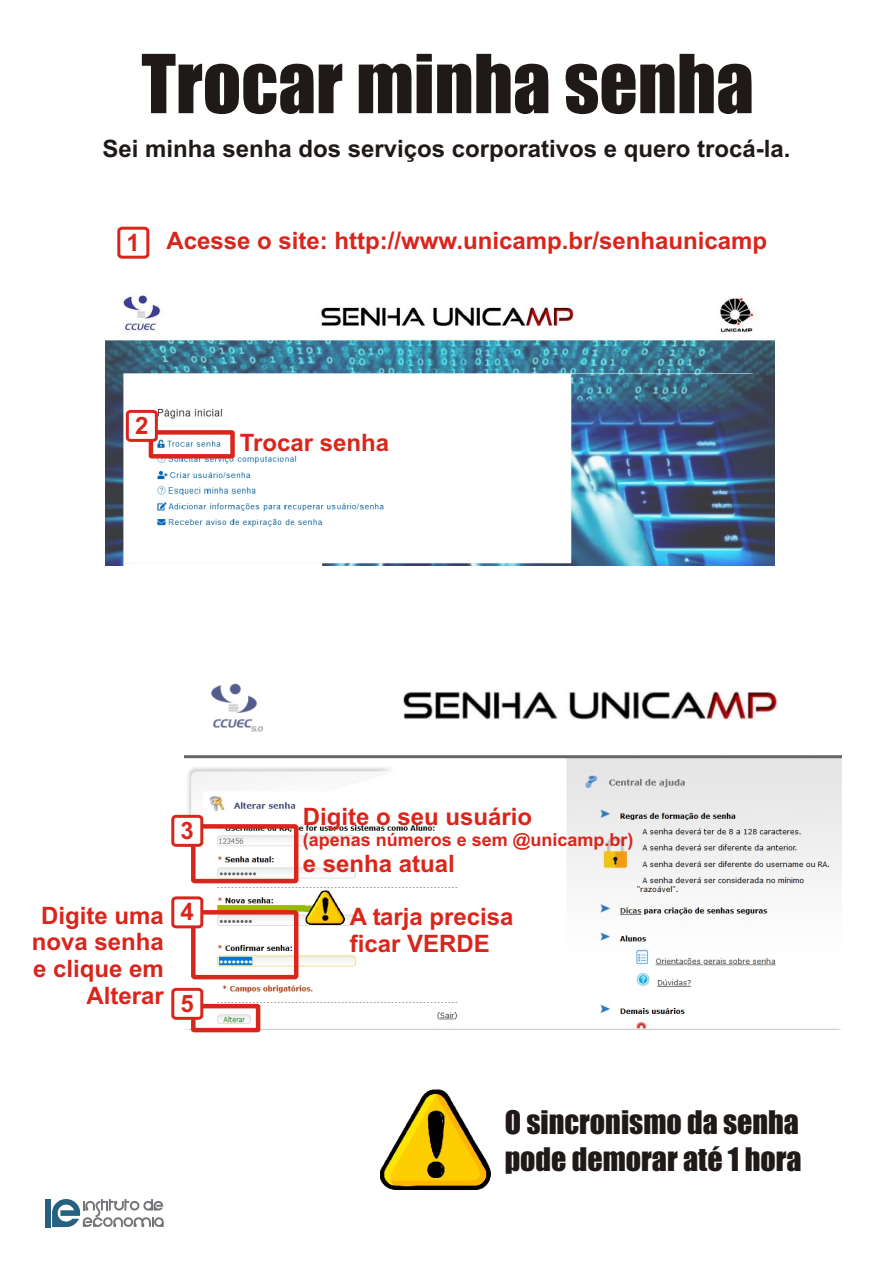
<style>
.page{position:relative;width:894px;height:1263px;background:#fff}
.page>*{position:absolute;margin:0;border:0;box-sizing:border-box;transform-origin:0 0}
.t1{font:75px "Impact";color:#1f1a17}
.t2{font:30px/36.6px "Impact";color:#1f1a17}
.t3{font:700 24px/26.8px "Arial";color:#d9261c}
.t4{font:700 24px "Arial";color:#1f1a17}
.t5{font:700 18px "Arial";color:#d9261c}
</style>
<div class="page">
<img style="left:105px;top:295px;width:669px;height:271px">
<svg style="left:117px;top:226px;width:33px;height:33px"></svg>
<svg style="left:124px;top:408px;width:113px;height:53px"></svg>
<div style="left:45px;top:1199px;width:5px;height:28px;background:#266180"></div>
<svg style="left:52px;top:1199px;width:112px;height:28px"></svg>
<img style="left:380px;top:1090px;width:111px;height:99px">
<img style="left:184px;top:683px;width:658px;height:347px">
<div style="left:191px;top:824px;width:107px;height:59px;border:4px solid #d9261c;border-radius:2px"></div>
<img style="left:306px;top:890px;width:38px;height:35px">
<svg style="left:171px;top:813px;width:34px;height:35px"></svg>
<div style="left:191px;top:910px;width:107px;height:69px;border:4px solid #d9261c;border-radius:2px"></div>
<div style="left:191px;top:1004px;width:69px;height:28px;border:4px solid #d9261c"></div>
<svg style="left:171px;top:986px;width:34px;height:35px"></svg>
<svg style="left:171px;top:895px;width:34px;height:35px"></svg>
<h1 class="t1" style="left:141px;top:54px;width:614px">Trocar minha senha</h1>
<p class="t4" style="left:102px;top:139px;width:690px">Sei minha senha dos serviços corporativos e quero trocá-la.</p>
<p class="t3" style="left:127px;top:229px;width:642px">1 Acesse o site: http://www.unicamp.br/senhaunicamp</p>
<p class="t3" style="left:135px;top:414px;width:15px">2</p>
<p class="t3" style="left:240px;top:431px;width:151px">Trocar senha</p>
<p class="t3" style="left:181px;top:819px;width:15px">3</p>
<p class="t3" style="left:32px;top:904px;width:164px;text-indent:9px">Digite uma 4 nova senha<br>e clique em</p>
<p class="t3" style="left:87px;top:984px;width:79px">Alterar</p>
<p class="t3" style="left:181px;top:992px;width:15px">5</p>
<p class="t3" style="left:303px;top:805px;width:231px">Digite o seu usuário</p>
<p class="t5" style="left:303px;top:833px;width:332px">(apenas números e sem @unicamp.br)</p>
<p class="t3" style="left:303px;top:852px;width:154px">e senha atual</p>
<p class="t3" style="left:350px;top:906px;width:165px">A tarja precisa ficar VERDE</p>
<p class="t2" style="left:505px;top:1106px;width:298px">O sincronismo da senha pode demorar até 1 hora</p>
</div>
